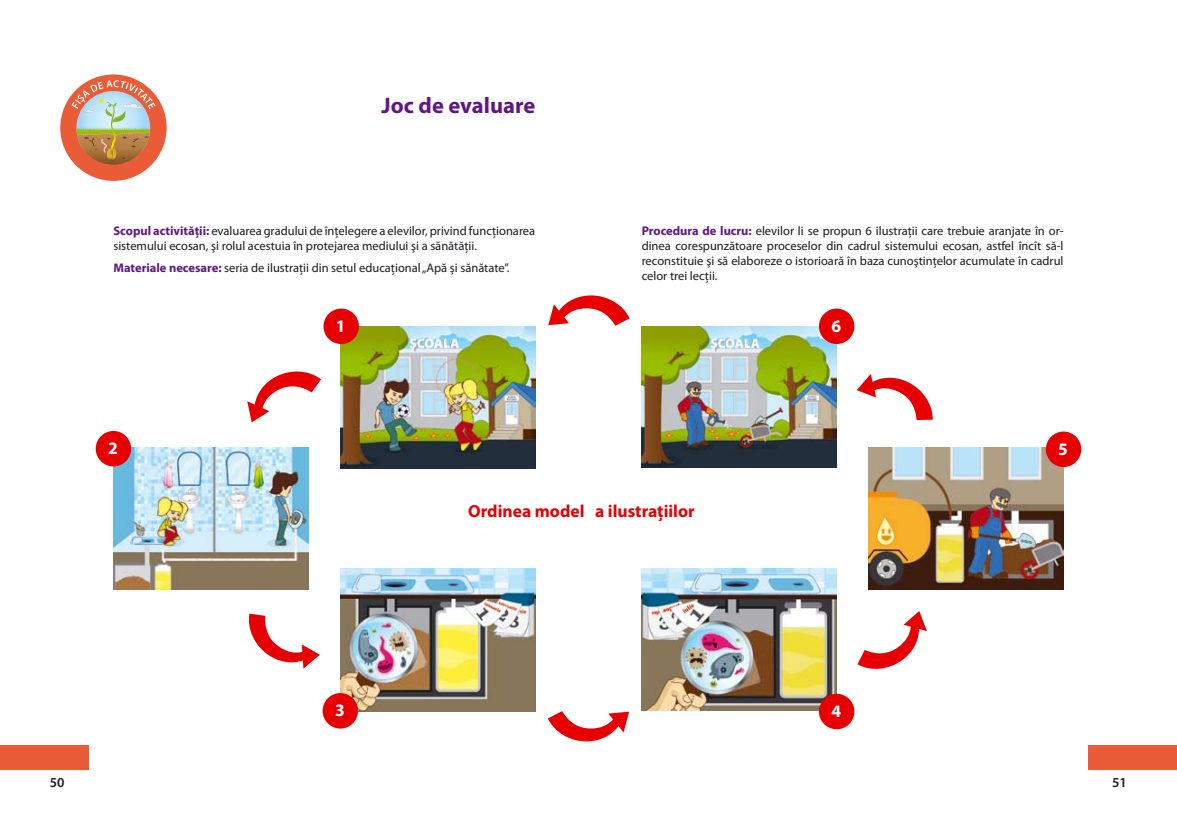
<style>
.page{position:relative;width:1177px;height:830px;background:#fff}
.page>*{position:absolute;margin:0;border:0;box-sizing:border-box;transform-origin:0 0}
.t1{font:700 22.5px "Myriad Pro";color:#611685}
.t2{font:700 17.5px "Myriad Pro";color:#e60004}
.t3{font:700 17.5px "Myriad Pro";color:#fff}
.t4{font:600 13.75px "Myriad Pro";color:#1b1c20}
.t5{font:12.5px/15px "Myriad Pro";color:#1b1c20}
.s1{font-weight:700;color:#611685}
</style>
<div class="page">
<div style="left:0;top:744px;width:89px;height:25px;background:#ea5b38"></div>
<div style="left:1088px;top:744px;width:88px;height:25px;background:#ea5b38"></div>
<div style="left:60px;top:74px;width:107px;height:107px;background:#ea5b38;border-radius:50%"></div>
<img style="left:72px;top:80px;width:84px;height:85px">
<img style="left:113px;top:447px;width:195px;height:142px">
<img style="left:868px;top:447px;width:195px;height:142px">
<img style="left:340px;top:326px;width:195px;height:142px">
<img style="left:641px;top:326px;width:195px;height:141px">
<img style="left:340px;top:568px;width:195px;height:142px">
<img style="left:641px;top:568px;width:195px;height:142px">
<svg style="left:247px;top:371px;width:74px;height:51px"></svg>
<svg style="left:548px;top:711px;width:81px;height:30px"></svg>
<svg style="left:548px;top:295px;width:81px;height:30px"></svg>
<svg style="left:249px;top:613px;width:71px;height:55px"></svg>
<svg style="left:856px;top:374px;width:76px;height:46px"></svg>
<svg style="left:857px;top:611px;width:69px;height:58px"></svg>
<div style="left:323px;top:308px;width:36px;height:36px;background:#e60004;border-radius:50%"></div>
<div style="left:96px;top:431px;width:35px;height:35px;background:#e60004;border-radius:50%"></div>
<div style="left:322px;top:692px;width:36px;height:36px;background:#e60004;border-radius:50%"></div>
<div style="left:819px;top:693px;width:35px;height:36px;background:#e60004;border-radius:50%"></div>
<div style="left:1045px;top:431px;width:36px;height:36px;background:#e60004;border-radius:50%"></div>
<div style="left:819px;top:308px;width:35px;height:36px;background:#e60004;border-radius:50%"></div>
<h1 class="t1" style="left:381px;top:90px;width:155px">Joc de evaluare</h1>
<p class="t5" style="left:113px;top:223px;width:423px"><span class="s1">Scopul activităţii:</span> evaluarea gradului de înţelegere a elevilor, privind funcţionarea sistemului ecosan, şi rolul acestuia în protejarea mediului şi a sănătăţii.</p>
<p class="t5" style="left:113px;top:260px;width:397px"><span class="s1">Materiale necesare:</span> seria de ilustraţii din setul educaţional „Apă şi sănătate”.</p>
<p class="t5" style="left:641px;top:223px;width:423px;text-align:justify"><span class="s1">Procedura de lucru:</span> elevilor li se propun 6 ilustraţii care trebuie aranjate în or&shy;dinea corespunzătoare proceselor din cadrul sistemului ecosan, astfel încît să-l reconstituie şi să elaboreze o istorioară în baza cunoştinţelor acumulate în cadrul celor trei lecţii.</p>
<h2 class="t3" style="left:336px;top:314px;width:11px">1</h2>
<h2 class="t3" style="left:831px;top:314px;width:11px">6</h2>
<h2 class="t3" style="left:108px;top:436px;width:11px">2</h2>
<h2 class="t3" style="left:1058px;top:437px;width:11px">5</h2>
<h2 class="t2" style="left:468px;top:499px;width:228px">Ordinea model a ilustraţiilor</h2>
<h2 class="t3" style="left:335px;top:698px;width:11px">3</h2>
<h2 class="t3" style="left:831px;top:699px;width:11px">4</h2>
<p class="t4" style="left:50px;top:773px;width:16px">50</p>
<p class="t4" style="left:1112px;top:773px;width:16px">51</p>
</div>
